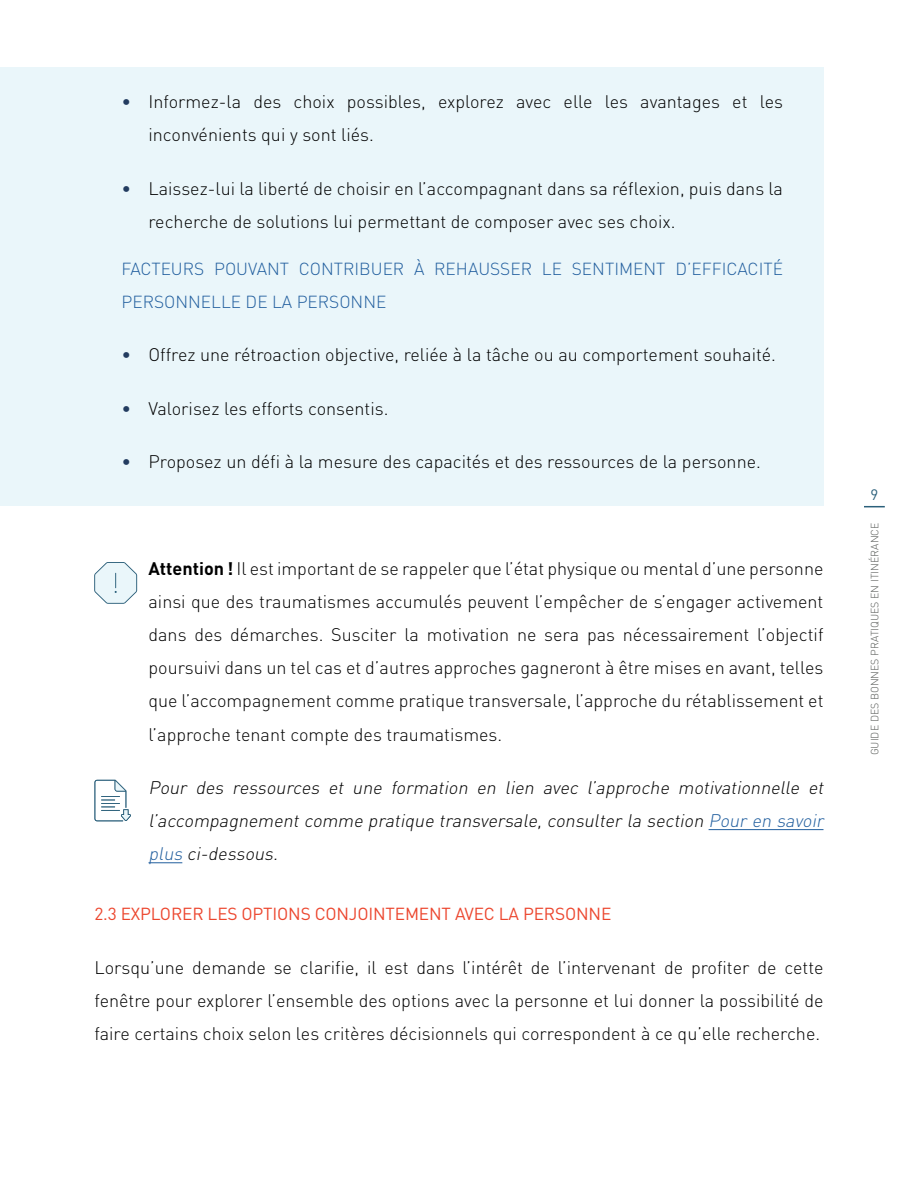
<style>
.page{position:relative;width:918px;height:1188px;background:#fff}
.page>*{position:absolute;margin:0;border:0;box-sizing:border-box;transform-origin:0 0}
.t1{font:300 18px/33.2px "DIN Offc";color:#000}
.t2{font:italic 300 18px/33.2px "DIN Offc";color:#000;text-align:justify}
.t3{font:300 17.25px/33.2px "DIN Offc";color:#215e9e}
.t4{font:17.25px "DIN Offc";letter-spacing:-.01em;color:#ec462e}
.t5{font:15px "DIN Offc";color:#2b607b}
.t6{font:300 10.5px "DIN Offc";color:#575a57}
.s1{color:#233c60}
.s2{font-weight:700}
.s3{color:#215e9e}
</style>
<div class="page">
<svg style="left:864px;top:506px;width:21px;height:1px"></svg>
<div style="left:0;top:68px;width:824px;height:111px;background:#eaf6fa"></div>
<div style="left:0;top:154px;width:824px;height:112px;background:#eaf6fa"></div>
<div style="left:0;top:234px;width:824px;height:112px;background:#eaf6fa"></div>
<div style="left:0;top:320px;width:824px;height:79px;background:#eaf6fa"></div>
<div style="left:0;top:374px;width:824px;height:79px;background:#eaf6fa"></div>
<div style="left:0;top:427px;width:824px;height:79px;background:#eaf6fa"></div>
<hr style="left:709px;top:829px;width:115px;height:1px;background:#215e9e">
<hr style="left:148px;top:862px;width:34px;height:1px;background:#215e9e">
<svg style="left:94px;top:562px;width:43px;height:42px"></svg>
<svg style="left:94px;top:780px;width:37px;height:41px"></svg>
<p class="t1" style="left:148px;top:85px;width:636px;text-indent:-27px"><span class="s1">•</span> Informez-la des choix possibles, explorez avec elle les avantages et les inconvénients qui y sont liés.</p>
<p class="t1" style="left:148px;top:172px;width:636px;text-indent:-27px"><span class="s1">•</span> Laissez-lui la liberté de choisir en l’accompagnant dans sa réflexion, puis dans la recherche de solutions lui permettant de composer avec ses choix.</p>
<p class="t3" style="left:122px;top:252px;width:663px">FACTEURS POUVANT CONTRIBUER À REHAUSSER LE SENTIMENT D’EFFICACITÉ<br>PERSONNELLE DE LA PERSONNE</p>
<p class="t1" style="left:122px;top:338px;width:656px"><span class="s1">•</span> Offrez une rétroaction objective, reliée à la tâche ou au comportement souhaité.</p>
<p class="t1" style="left:122px;top:391px;width:269px"><span class="s1">•</span> Valorisez les efforts consentis.</p>
<p class="t1" style="left:122px;top:445px;width:641px"><span class="s1">•</span> Proposez un défi à la mesure des capacités et des ressources de la personne.</p>
<p class="t1" style="left:148px;top:552px;width:677px;text-align:justify"><span class="s2">Attention !</span> Il est important de se rappeler que l’état physique ou mental d’une personne ainsi que des traumatismes accumulés peuvent l’empêcher de s’engager activement dans des démarches. Susciter la motivation ne sera pas nécessairement l’objectif poursuivi dans un tel cas et d’autres approches gagneront à être mises en avant, telles que l’accompagnement comme pratique transversale, l’approche du rétablissement et l’approche tenant compte des traumatismes.</p>
<p class="t2" style="left:148px;top:771px;width:680px">Pour des ressources et une formation en lien avec l’approche motivationnelle et l’accompagnement comme pratique transversale, consulter la section <span class="s3">Pour en savoir plus</span> ci-dessous.</p>
<p class="t4" style="left:94px;top:903px;width:518px">2.3 EXPLORER LES OPTIONS CONJOINTEMENT AVEC LA PERSONNE</p>
<p class="t1" style="left:94px;top:951px;width:731px;text-align:justify">Lorsqu’une demande se clarifie, il est dans l’intérêt de l’intervenant de profiter de cette fenêtre pour explorer l’ensemble des options avec la personne et lui donner la possibilité de faire certains choix selon les critères décisionnels qui correspondent à ce qu’elle recherche.</p>
<p class="t5" style="left:870px;top:485px;width:9px">9</p>
<p class="t6" style="left:868px;top:755px;width:234px;rotate:-90deg">GUIDE DES BONNES PRATIQUES EN ITINÉRANCE</p>
</div>
